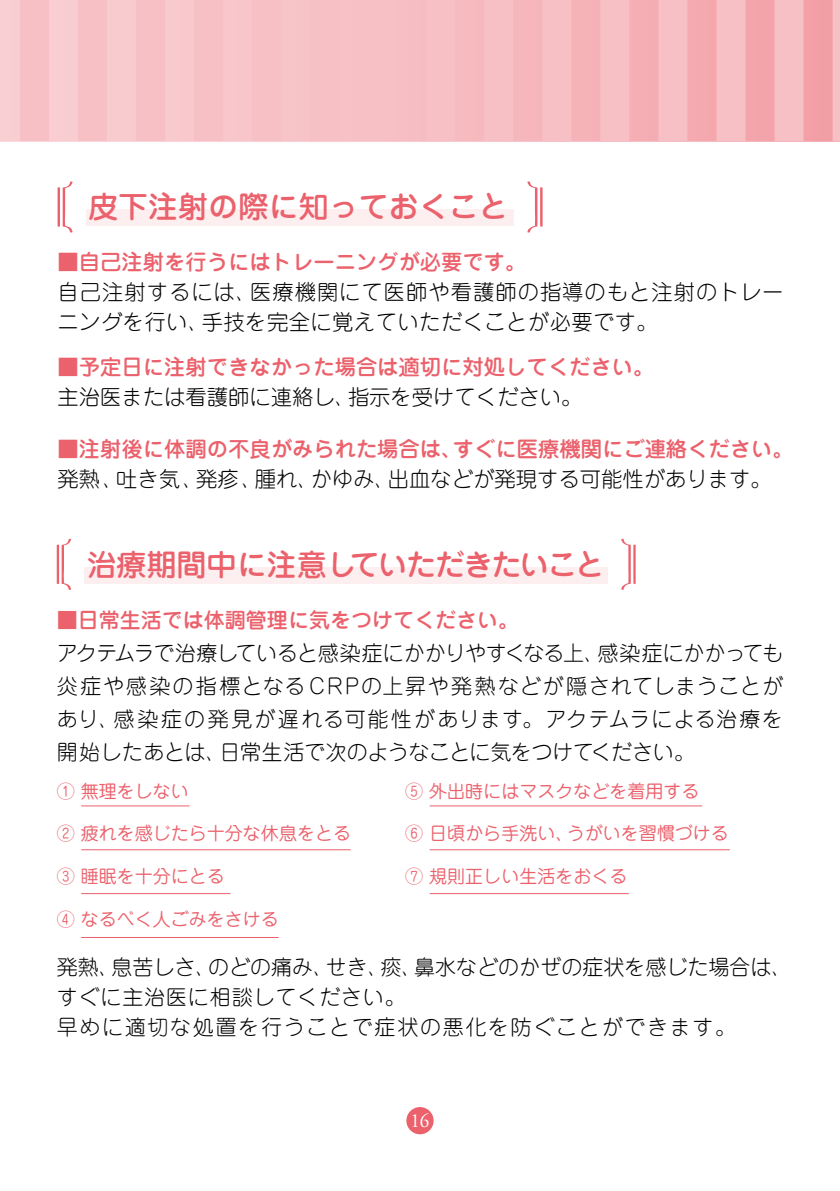
<style>
.page{position:relative;width:840px;height:1191px;background:#fff}
.page>*{position:absolute;margin:0;border:0;box-sizing:border-box;transform-origin:0 0}
.t1{font:500 30px "Jun 34 Pro";letter-spacing:-.04em;color:#eb616c}
.t2{font:500 30px "Jun 34 Pro";color:#eb616c}
.t3{font:500 21.2px "Jun 34 Pro";color:#eb616c}
.t4{font:300 21.2px/30px "Jun 101 Pro";letter-spacing:.045em;color:#000}
.t5{font:300 21.2px "Jun 101 Pro";color:#000}
.t6{font:300 21px/33px "Jun 101 Pro";letter-spacing:.02em;color:#000;text-align:justify}
.t7{font:300 21px/30px "Jun 101 Pro";letter-spacing:.04em;color:#000}
.t8{font:500 21px "Jun 34 Pro";color:#eb616c}
.t9{font:20px "Adobe Garamond Pro";color:#fff;scale:.95 1}
.t10{font:18px "Jun 201 Pro";color:#eb616c}
</style>
<div class="page">
<svg style="left:0;top:0;width:839px;height:142px;background:#f6babf"></svg>
<svg style="left:831px;top:0;width:8px;height:141px"></svg>
<div style="left:773px;top:0;width:30px;height:141px;background:#f7c0c4"></div>
<div style="left:715px;top:0;width:30px;height:141px;background:#f7c0c4"></div>
<div style="left:657px;top:0;width:30px;height:141px;background:#f7c0c4"></div>
<div style="left:599px;top:0;width:30px;height:141px;background:#f7c0c4"></div>
<div style="left:541px;top:0;width:30px;height:141px;background:#f7c0c4"></div>
<div style="left:483px;top:0;width:30px;height:141px;background:#f7c0c4"></div>
<div style="left:425px;top:0;width:30px;height:141px;background:#f7c0c4"></div>
<div style="left:367px;top:0;width:30px;height:141px;background:#f7c0c4"></div>
<div style="left:309px;top:0;width:30px;height:141px;background:#f7c0c4"></div>
<div style="left:251px;top:0;width:30px;height:141px;background:#f7c0c4"></div>
<div style="left:193px;top:0;width:30px;height:141px;background:#f7c0c4"></div>
<div style="left:135px;top:0;width:30px;height:141px;background:#f7c0c4"></div>
<div style="left:77px;top:0;width:30px;height:141px;background:#f7c0c4"></div>
<div style="left:20px;top:0;width:29px;height:141px;background:#f7c0c4"></div>
<div style="left:406px;top:1107px;width:27px;height:27px;background:#eb616c;border-radius:50%"></div>
<div style="left:87px;top:209px;width:427px;height:17px;background:#fdeff0"></div>
<svg style="left:57px;top:181px;width:16px;height:52px"></svg>
<svg style="left:527px;top:181px;width:15px;height:52px"></svg>
<div style="left:84px;top:567px;width:524px;height:16px;background:#fdeff0"></div>
<svg style="left:57px;top:538px;width:14px;height:52px"></svg>
<svg style="left:621px;top:538px;width:14px;height:52px"></svg>
<hr style="left:81px;top:805px;width:108px;height:1px;background:#eb616c">
<hr style="left:429px;top:805px;width:272px;height:1px;background:#eb616c">
<hr style="left:429px;top:849px;width:300px;height:1px;background:#eb616c">
<hr style="left:429px;top:893px;width:199px;height:1px;background:#eb616c">
<hr style="left:81px;top:849px;width:269px;height:1px;background:#eb616c">
<hr style="left:81px;top:893px;width:149px;height:1px;background:#eb616c">
<hr style="left:81px;top:937px;width:197px;height:1px;background:#eb616c">
<h1 class="t2" style="left:88px;top:183px;width:421px">皮下注射の際に知っておくこと</h1>
<p class="t3" style="left:57px;top:245px;width:470px">■自己注射を行うにはトレーニングが必要です。</p>
<p class="t4" style="left:57px;top:274px;width:727px">自己注射するには、医療機関にて医師や看護師の指導のもと注射のトレーニングを行い、手技を完全に覚えていただくことが必要です。</p>
<p class="t3" style="left:57px;top:350px;width:598px">■予定日に注射できなかった場合は適切に対処してください。</p>
<p class="t5" style="left:57px;top:380px;width:526px">主治医または看護師に連絡し、指示を受けてください。</p>
<p class="t3" style="left:57px;top:432px;width:737px">■注射後に体調の不良がみられた場合は、すぐに医療機関にご連絡ください。</p>
<p class="t5" style="left:57px;top:462px;width:715px">発熱、吐き気、発疹、腫れ、かゆみ、出血などが発現する可能性があります。</p>
<h1 class="t1" style="left:86px;top:540px;width:519px">治療期間中に注意していただきたいこと</h1>
<p class="t8" style="left:57px;top:603px;width:463px">■日常生活では体調管理に気をつけてください。</p>
<p class="t6" style="left:57px;top:634px;width:727px">アクテムラで治療していると感染症にかかりやすくなる上、感染症にかかっても炎症や感染の指標となる CRPの上昇や発熱などが隠されてしまうことがあり、感染症の発見が遅れる可能性があります。アクテムラによる治療を開始したあとは、日常生活で次のようなことに気をつけてください。</p>
<p class="t10" style="left:57px;top:776px;width:133px">① 無理をしない</p>
<p class="t10" style="left:57px;top:819px;width:295px">② 疲れを感じたら十分な休息をとる</p>
<p class="t10" style="left:57px;top:862px;width:169px">③ 睡眠を十分にとる</p>
<p class="t10" style="left:57px;top:904px;width:223px">④ なるべく人ごみをさける</p>
<p class="t10" style="left:405px;top:776px;width:295px">⑤ 外出時にはマスクなどを着用する</p>
<p class="t10" style="left:405px;top:819px;width:325px">⑥ 日頃から手洗い、うがいを習慣づける</p>
<p class="t10" style="left:405px;top:862px;width:223px">⑦ 規則正しい生活をおくる</p>
<p class="t7" style="left:57px;top:949px;width:737px">発熱、息苦しさ、のどの痛み、せき、痰、鼻水などのかぜの症状を感じた場合は、すぐに主治医に相談してください。<br>早めに適切な処置を行うことで症状の悪化を防ぐことができます。</p>
<p class="t9" style="left:410px;top:1109px;width:21px">16</p>
</div>
